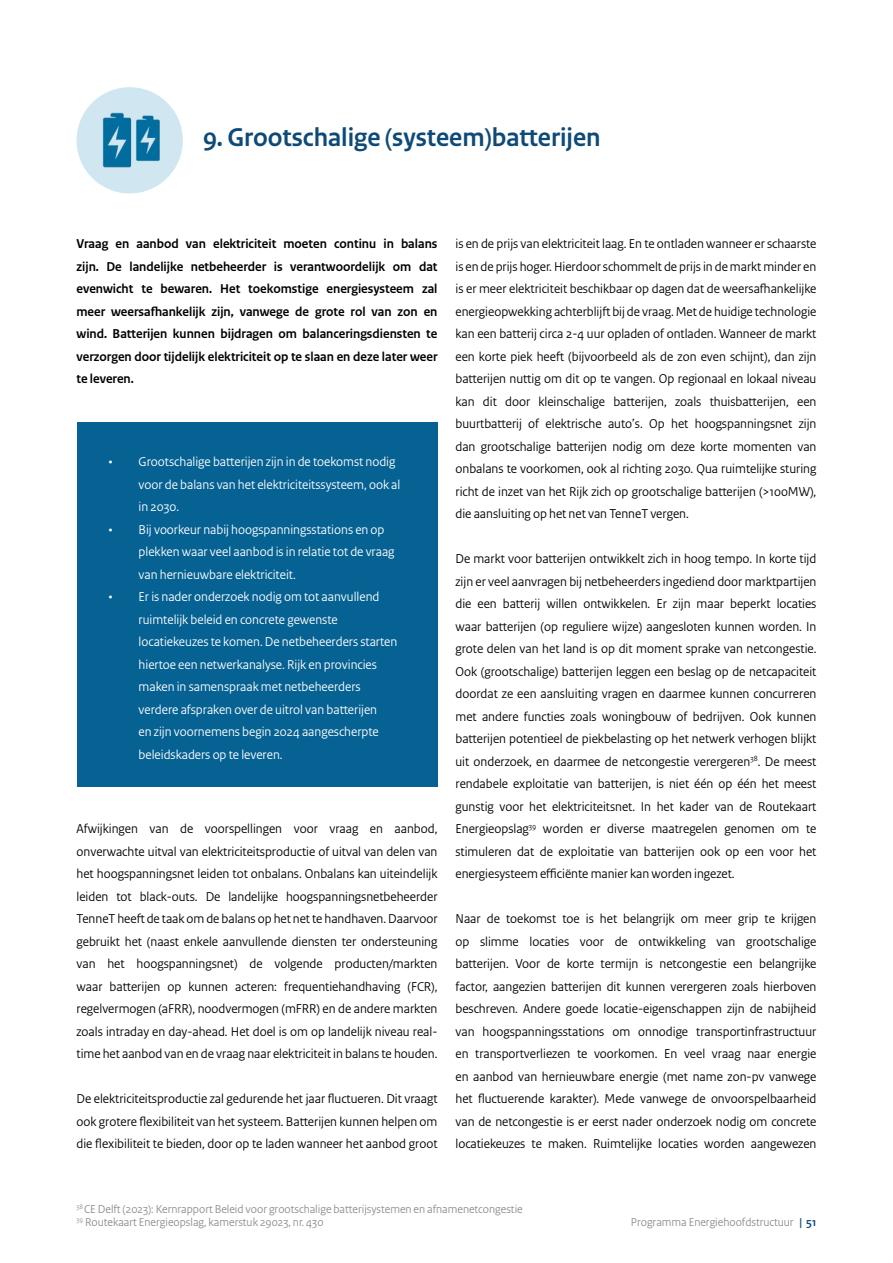
<style>
.page{position:relative;width:893px;height:1263px;background:#fff}
.page>*{position:absolute;margin:0;border:0;box-sizing:border-box;transform-origin:0 0}
.t1{font:700 27px "Rijksoverheid Sans Heading";color:#0d4a78}
.t2{font:13.5px/22.5px "Rijksoverheid Sans Heading";color:#000;text-align:justify}
.t3{font:13.5px/22.5px "Rijksoverheid Sans Heading";color:#fff}
.t4{font:700 13.5px/22.5px "Rijksoverheid Sans Heading";color:#000;text-align:justify}
.t5{font:12px/13.5px "Rijksoverheid Sans Heading";color:#8b8e8f}
.s1{font-weight:700;color:#0d4a78}
</style>
<div class="page">
<div style="left:77px;top:422px;width:360px;height:365px;background:#066292"></div>
<div style="left:77px;top:87px;width:106px;height:106px;background:#d0e7f2;border-radius:50%"></div>
<img style="left:102px;top:113px;width:58px;height:55px">
<h1 class="t1" style="left:203px;top:122px;width:399px">9. Grootschalige (systeem)batterijen</h1>
<p class="t4" style="left:77px;top:233px;width:362px">Vraag en aanbod van elektriciteit moeten continu in balans zijn. De landelijke netbeheerder is verantwoordelijk om dat evenwicht te bewaren. Het toekomstige energiesysteem zal meer weersafhankelijk zijn, vanwege de grote rol van zon en wind. Batterijen kunnen bijdragen om balanceringsdiensten te verzorgen door tijdelijk elektriciteit op te slaan en deze later weer te leveren.</p>
<p class="t3" style="left:139px;top:451px;width:263px;text-indent:-30px">• Grootschalige batterijen zijn in de toekomst nodig voor de balans van het elektriciteitssysteem, ook al in 2030.</p>
<p class="t3" style="left:139px;top:518px;width:257px;text-indent:-30px">• Bij voorkeur nabij hoogspanningsstations en op plekken waar veel aanbod is in relatie tot de vraag van hernieuwbare elektriciteit.</p>
<p class="t3" style="left:139px;top:586px;width:260px;text-indent:-30px">• Er is nader onderzoek nodig om tot aanvullend ruimtelijk beleid en concrete gewenste locatiekeuzes te komen. De netbeheerders starten hiertoe een netwerkanalyse. Rijk en provincies maken in samenspraak met netbeheerders verdere afspraken over de uitrol van batterijen<br>en zijn voornemens begin 2024 aangescherpte beleidskaders op te leveren.</p>
<p class="t2" style="left:77px;top:818px;width:362px">Afwijkingen van de voorspellingen voor vraag en aanbod, onverwachte uitval van elektriciteitsproductie of uitval van delen van het hoogspanningsnet leiden tot onbalans. Onbalans kan uiteindelijk leiden tot black-outs. De landelijke hoogspanningsnetbeheerder TenneT heeft de taak om de balans op het net te handhaven. Daarvoor gebruikt het (naast enkele aanvullende diensten ter ondersteuning van het hoogspanningsnet) de volgende producten/markten waar batterijen op kunnen acteren: frequentiehandhaving (FCR), regelvermogen (aFRR), noodvermogen (mFRR) en de andere markten zoals intraday en day-ahead. Het doel is om op landelijk niveau real&shy;time het aanbod van en de vraag naar elektriciteit in balans te houden.</p>
<p class="t2" style="left:77px;top:1088px;width:362px">De elektriciteitsproductie zal gedurende het jaar fluctueren. Dit vraagt ook grotere flexibiliteit van het systeem. Batterijen kunnen helpen om die flexibiliteit te bieden, door op te laden wanneer het aanbod groot</p>
<p class="t2" style="left:455px;top:233px;width:362px">is en de prijs van elektriciteit laag. En te ontladen wanneer er schaarste is en de prijs hoger. Hierdoor schommelt de prijs in de markt minder en is er meer elektriciteit beschikbaar op dagen dat de weersafhankelijke energieopwekking achterblijft bij de vraag. Met de huidige technologie kan een batterij circa 2-4 uur opladen of ontladen. Wanneer de markt een korte piek heeft (bijvoorbeeld als de zon even schijnt), dan zijn batterijen nuttig om dit op te vangen. Op regionaal en lokaal niveau kan dit door kleinschalige batterijen, zoals thuisbatterijen, een buurtbatterij of elektrische auto’s. Op het hoogspanningsnet zijn dan grootschalige batterijen nodig om deze korte momenten van onbalans te voorkomen, ook al richting 2030. Qua ruimtelijke sturing richt de inzet van het Rijk zich op grootschalige batterijen (&gt;100MW), die aansluiting op het net van TenneT vergen.</p>
<p class="t2" style="left:455px;top:548px;width:362px">De markt voor batterijen ontwikkelt zich in hoog tempo. In korte tijd zijn er veel aanvragen bij netbeheerders ingediend door marktpartijen die een batterij willen ontwikkelen. Er zijn maar beperkt locaties waar batterijen (op reguliere wijze) aangesloten kunnen worden. In grote delen van het land is op dit moment sprake van netcongestie.<br>Ook (grootschalige) batterijen leggen een beslag op de netcapaciteit doordat ze een aansluiting vragen en daarmee kunnen concurreren met andere functies zoals woningbouw of bedrijven. Ook kunnen batterijen potentieel de piekbelasting op het netwerk verhogen blijkt uit onderzoek, en daarmee de netcongestie verergeren<sup>38</sup>. De meest rendabele exploitatie van batterijen, is niet één op één het meest gunstig voor het elektriciteitsnet. In het kader van de Routekaart Energieopslag<sup>39</sup> worden er diverse maatregelen genomen om te stimuleren dat de exploitatie van batterijen ook op een voor het energiesysteem efficiënte manier kan worden ingezet.</p>
<p class="t2" style="left:455px;top:908px;width:362px">Naar de toekomst toe is het belangrijk om meer grip te krijgen op slimme locaties voor de ontwikkeling van grootschalige batterijen. Voor de korte termijn is netcongestie een belangrijke factor, aangezien batterijen dit kunnen verergeren zoals hierboven beschreven. Andere goede locatie-eigenschappen zijn de nabijheid van hoogspanningsstations om onnodige transportinfrastructuur en transportverliezen te voorkomen. En veel vraag naar energie en aanbod van hernieuwbare energie (met name zon-pv vanwege het fluctuerende karakter). Mede vanwege de onvoorspelbaarheid van de netcongestie is er eerst nader onderzoek nodig om concrete locatiekeuzes te maken. Ruimtelijke locaties worden aangewezen</p>
<p class="t5" style="left:77px;top:1202px;width:448px"><sup>38</sup> CE Delft (2023): Kernrapport Beleid voor grootschalige batterijsystemen en afnamenetcongestie<br><sup>39</sup> Routekaart Energieopslag, kamerstuk 29023, nr. 430</p>
<p class="t5" style="left:631px;top:1216px;width:187px">Programma Energiehoofdstructuur <span class="s1">| 51</span></p>
</div>
